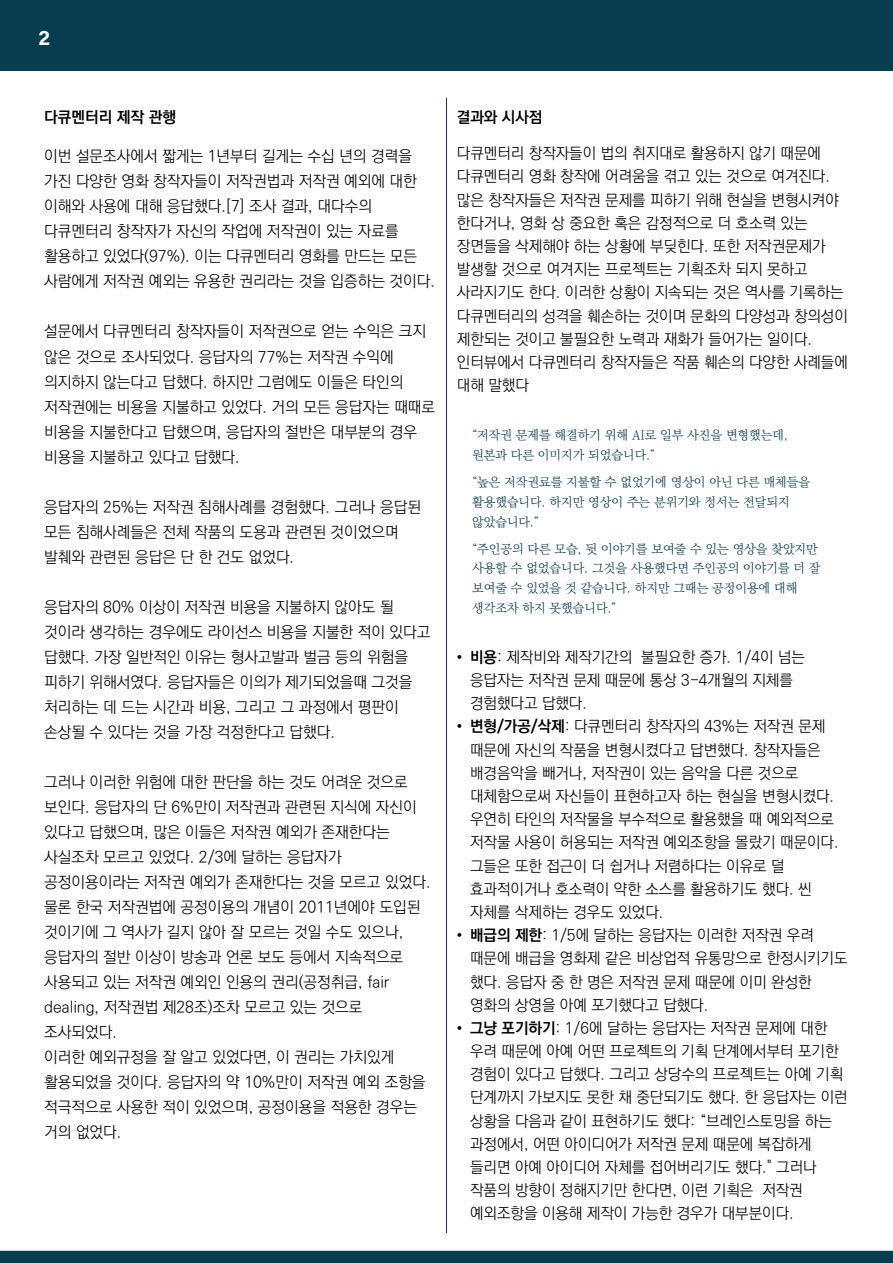
<style>
.page{position:relative;width:893px;height:1263px;background:#fff}
.page>*{position:absolute;margin:0;border:0;box-sizing:border-box;transform-origin:0 0}
.t1{font:700 21.15px "Acumin Pro";color:#fff}
.t2{font:300 15.6px/25px "Ko Pub World Dotum";color:#000}
.t3{font:700 15.6px "Ko Pub World Dotum";color:#000}
.t4{font:300 15.45px/23.2px "Ko Pub World Dotum";color:#000}
.t5{font:700 15.45px "Ko Pub World Dotum";color:#000}
.t6{font:300 12.45px/19.8px "Ko Pub World Batang";color:#083c4f}
.s1{font-family:"Times New Roman";font-weight:400}
.s2{font-weight:700}
</style>
<div class="page">
<div style="left:0;top:0;width:893px;height:70px;background:#083c4f"></div>
<div style="left:0;top:1251px;width:893px;height:12px;background:#083c4f"></div>
<hr style="left:446px;top:98px;width:1px;height:1135px;background:#083c4f">
<h1 class="t1" style="left:38px;top:22px;width:13px">2</h1>
<p class="t3" style="left:44px;top:106px;width:133px">다큐멘터리 제작 관행</p>
<p class="t2" style="left:44px;top:144px;width:392px">이번 설문조사에서 짧게는 1년부터 길게는 수십 년의 경력을 가진 다양한 영화 창작자들이 저작권법과 저작권 예외에 대한 이해와 사용에 대해 응답했다.[7] 조사 결과, 대다수의 다큐멘터리 창작자가 자신의 작업에 저작권이 있는 자료를 활용하고 있었다(97%). 이는 다큐멘터리 영화를 만드는 모든 사람에게 저작권 예외는 유용한 권리라는 것을 입증하는 것이다.</p>
<p class="t2" style="left:44px;top:320px;width:392px">설문에서 다큐멘터리 창작자들이 저작권으로 얻는 수익은 크지 않은 것으로 조사되었다. 응답자의 77%는 저작권 수익에 의지하지 않는다고 답했다. 하지만 그럼에도 이들은 타인의 저작권에는 비용을 지불하고 있었다. 거의 모든 응답자는 때때로 비용을 지불한다고 답했으며, 응답자의 절반은 대부분의 경우 비용을 지불하고 있다고 답했다.</p>
<p class="t2" style="left:44px;top:495px;width:378px">응답자의 25%는 저작권 침해사례를 경험했다. 그러나 응답된 모든 침해사례들은 전체 작품의 도용과 관련된 것이었으며 발췌와 관련된 응답은 단 한 건도 없었다.</p>
<p class="t2" style="left:44px;top:595px;width:388px">응답자의 80% 이상이 저작권 비용을 지불하지 않아도 될 것이라 생각하는 경우에도 라이선스 비용을 지불한 적이 있다고 답했다. 가장 일반적인 이유는 형사고발과 벌금 등의 위험을 피하기 위해서였다. 응답자들은 이의가 제기되었을때 그것을 처리하는 데 드는 시간과 비용, 그리고 그 과정에서 평판이 손상될 수 있다는 것을 가장 걱정한다고 답했다.</p>
<p class="t2" style="left:44px;top:770px;width:388px">그러나 이러한 위험에 대한 판단을 하는 것도 어려운 것으로 보인다. 응답자의 단 6%만이 저작권과 관련된 지식에 자신이 있다고 답했으며, 많은 이들은 저작권 예외가 존재한다는 사실조차 모르고 있었다. 2/3에 달하는 응답자가 공정이용이라는 저작권 예외가 존재한다는 것을 모르고 있었다. 물론 한국 저작권법에 공정이용의 개념이 2011년에야 도입된 것이기에 그 역사가 길지 않아 잘 모르는 것일 수도 있으나, 응답자의 절반 이상이 방송과 언론 보도 등에서 지속적으로 사용되고 있는 저작권 예외인 인용의 권리(공정취급, fair dealing, 저작권법 제28조)조차 모르고 있는 것으로 조사되었다.<br>이러한 예외규정을 잘 알고 있었다면, 이 권리는 가치있게 활용되었을 것이다. 응답자의 약 10%만이 저작권 예외 조항을 적극적으로 사용한 적이 있었으며, 공정이용을 적용한 경우는 거의 없었다.</p>
<p class="t5" style="left:457px;top:106px;width:87px">결과와 시사점</p>
<p class="t4" style="left:457px;top:142px;width:392px">다큐멘터리 창작자들이 법의 취지대로 활용하지 않기 때문에 다큐멘터리 영화 창작에 어려움을 겪고 있는 것으로 여겨진다. 많은 창작자들은 저작권 문제를 피하기 위해 현실을 변형시켜야 한다거나, 영화 상 중요한 혹은 감정적으로 더 호소력 있는 장면들을 삭제해야 하는 상황에 부딪힌다. 또한 저작권문제가 발생할 것으로 여겨지는 프로젝트는 기획조차 되지 못하고 사라지기도 한다. 이러한 상황이 지속되는 것은 역사를 기록하는 다큐멘터리의 성격을 훼손하는 것이며 문화의 다양성과 창의성이 제한되는 것이고 불필요한 노력과 재화가 들어가는 일이다. 인터뷰에서 다큐멘터리 창작자들은 작품 훼손의 다양한 사례들에 대해 말했다</p>
<p class="t6" style="left:472px;top:426px;width:317px">“저작권 문제를 해결하기 위해 AI로 일부 사진을 변형했는데, 원본과 다른 이미지가 되었습니다.”</p>
<p class="t6" style="left:472px;top:472px;width:339px">“높은 저작권료를 지불할 수 없었기에 영상이 아닌 다른 매체들을 활용했습니다. 하지만 영상이 주는 분위기와 정서는 전달되지 않았습니다.”</p>
<p class="t6" style="left:472px;top:539px;width:350px">“주인공의 다른 모습, 뒷 이야기를 보여줄 수 있는 영상을 찾았지만 사용할 수 없었습니다. 그것을 사용했다면 주인공의 이야기를 더 잘 보여줄 수 있었을 것 같습니다. 하지만 그때는 공정이용에 대해 생각조차 하지 못했습니다.”</p>
<p class="t4" style="left:470px;top:646px;width:336px;text-indent:-13px"><span class="s1">•</span> <span class="s2">비용</span>: 제작비와 제작기간의 불필요한 증가. 1/4이 넘는 응답자는 저작권 문제 때문에 통상 3-4개월의 지체를 경험했다고 답했다.</p>
<p class="t4" style="left:470px;top:715px;width:370px;text-indent:-13px"><span class="s1">•</span> <span class="s2">변형/가공/삭제</span>: 다큐멘터리 창작자의 43%는 저작권 문제 때문에 자신의 작품을 변형시켰다고 답변했다. 창작자들은 배경음악을 빼거나, 저작권이 있는 음악을 다른 것으로 대체함으로써 자신들이 표현하고자 하는 현실을 변형시켰다. 우연히 타인의 저작물을 부수적으로 활용했을 때 예외적으로 저작물 사용이 허용되는 저작권 예외조항을 몰랐기 때문이다. 그들은 또한 접근이 더 쉽거나 저렴하다는 이유로 덜 효과적이거나 호소력이 약한 소스를 활용하기도 했다. 씬 자체를 삭제하는 경우도 있었다.</p>
<p class="t4" style="left:470px;top:924px;width:379px;text-indent:-13px"><span class="s1">•</span> <span class="s2">배급의 제한</span>: 1/5에 달하는 응답자는 이러한 저작권 우려 때문에 배급을 영화제 같은 비상업적 유통망으로 한정시키기도 했다. 응답자 중 한 명은 저작권 문제 때문에 이미 완성한 영화의 상영을 아예 포기했다고 답했다.</p>
<p class="t4" style="left:470px;top:1017px;width:379px;text-indent:-13px"><span class="s1">•</span> <span class="s2">그냥 포기하기</span>: 1/6에 달하는 응답자는 저작권 문제에 대한 우려 때문에 아예 어떤 프로젝트의 기획 단계에서부터 포기한 경험이 있다고 답했다. 그리고 상당수의 프로젝트는 아예 기획 단계까지 가보지도 못한 채 중단되기도 했다. 한 응답자는 이런 상황을 다음과 같이 표현하기도 했다: “브레인스토밍을 하는 과정에서, 어떤 아이디어가 저작권 문제 때문에 복잡하게 들리면 아예 아이디어 자체를 접어버리기도 했다." 그러나 작품의 방향이 정해지기만 한다면, 이런 기획은 저작권 예외조항을 이용해 제작이 가능한 경우가 대부분이다.</p>
</div>
